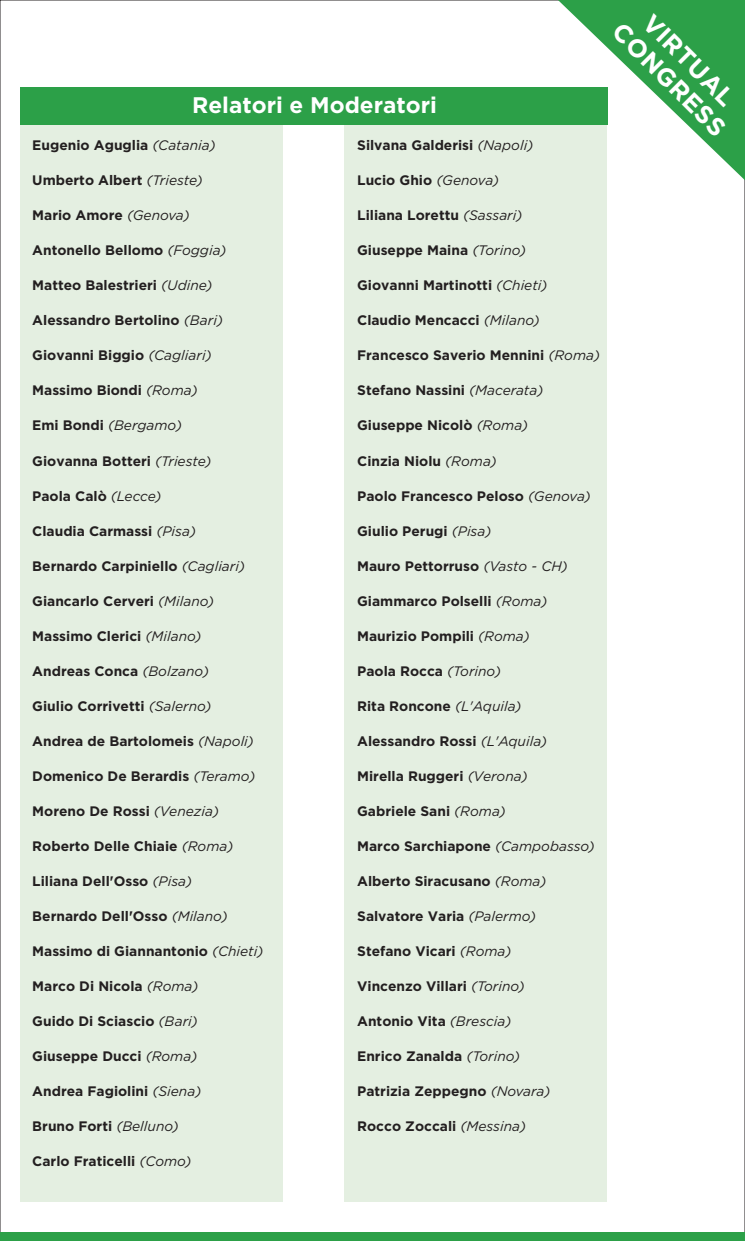
<style>
.page{position:relative;width:745px;height:1241px;background:#fff}
.page>*{position:absolute;margin:0;border:0;box-sizing:border-box;transform-origin:0 0}
.t1{font:700 25.12px/27.8px "Gotham";color:#fff;text-align:center}
.t2{font:700 22.5px "Gotham";color:#fff}
.t3{font:700 13.75px "Gotham";color:#231f20}
.t4{font:italic 13.75px "Gotham";color:#231f20}
.s1{font-weight:400;font-style:italic}
.s2{font-weight:700;font-style:normal}
</style>
<div class="page">
<svg style="left:550px;top:0;width:194px;height:187px"></svg>
<div style="left:20px;top:87px;width:262px;height:1113px;background:#e4efe1"></div>
<div style="left:344px;top:87px;width:262px;height:1113px;background:#e4efe1"></div>
<div style="left:20px;top:87px;width:586px;height:38px;background:#2ca048"></div>
<div style="left:0;top:1231px;width:744px;height:9px;background:#2ca048"></div>
<h2 class="t2" style="left:192px;top:97px;width:246px">Relatori e Moderatori</h2>
<p class="t3" style="left:32px;top:140px;width:185px">Eugenio Aguglia <span class="s1">(Catania)</span></p>
<p class="t3" style="left:32px;top:175px;width:172px">Umberto Albert <span class="s1">(Trieste)</span></p>
<p class="t3" style="left:32px;top:210px;width:159px">Mario Amore <span class="s1">(Genova)</span></p>
<p class="t3" style="left:32px;top:245px;width:196px">Antonello Bellomo <span class="s1">(Foggia)</span></p>
<p class="t3" style="left:32px;top:280px;width:181px">Matteo Balestrieri <span class="s1">(Udine)</span></p>
<p class="t3" style="left:32px;top:315px;width:192px">Alessandro Bertolino <span class="s1">(Bari)</span></p>
<p class="t3" style="left:32px;top:350px;width:181px">Giovanni Biggio <span class="s1">(Cagliari)</span></p>
<p class="t3" style="left:32px;top:385px;width:167px">Massimo Biondi <span class="s1">(Roma)</span></p>
<p class="t4" style="left:32px;top:418px;width:151px"><span class="s2">Emi Bondi</span> (Bergamo)</p>
<p class="t3" style="left:32px;top:455px;width:180px">Giovanna Botteri <span class="s1">(Trieste)</span></p>
<p class="t3" style="left:32px;top:490px;width:131px">Paola Calò <span class="s1">(Lecce)</span></p>
<p class="t3" style="left:32px;top:525px;width:165px">Claudia Carmassi <span class="s1">(Pisa)</span></p>
<p class="t3" style="left:32px;top:560px;width:214px">Bernardo Carpiniello <span class="s1">(Cagliari)</span></p>
<p class="t3" style="left:32px;top:595px;width:183px">Giancarlo Cerveri <span class="s1">(Milano)</span></p>
<p class="t3" style="left:32px;top:630px;width:170px">Massimo Clerici <span class="s1">(Milano)</span></p>
<p class="t3" style="left:32px;top:665px;width:178px">Andreas Conca <span class="s1">(Bolzano)</span></p>
<p class="t3" style="left:32px;top:700px;width:181px">Giulio Corrivetti <span class="s1">(Salerno)</span></p>
<p class="t3" style="left:32px;top:735px;width:223px">Andrea de Bartolomeis <span class="s1">(Napoli)</span></p>
<p class="t3" style="left:32px;top:770px;width:224px">Domenico De Berardis <span class="s1">(Teramo)</span></p>
<p class="t3" style="left:32px;top:805px;width:188px">Moreno De Rossi <span class="s1">(Venezia)</span></p>
<p class="t3" style="left:32px;top:840px;width:202px">Roberto Delle Chiaie <span class="s1">(Roma)</span></p>
<p class="t3" style="left:32px;top:875px;width:161px">Liliana Dell'Osso <span class="s1">(Pisa)</span></p>
<p class="t3" style="left:32px;top:910px;width:197px">Bernardo Dell'Osso <span class="s1">(Milano)</span></p>
<p class="t3" style="left:32px;top:945px;width:232px">Massimo di Giannantonio <span class="s1">(Chieti)</span></p>
<p class="t3" style="left:32px;top:980px;width:167px">Marco Di Nicola <span class="s1">(Roma)</span></p>
<p class="t3" style="left:32px;top:1016px;width:167px">Guido Di Sciascio <span class="s1">(Bari)</span></p>
<p class="t3" style="left:32px;top:1051px;width:166px">Giuseppe Ducci <span class="s1">(Roma)</span></p>
<p class="t3" style="left:32px;top:1086px;width:170px">Andrea Fagiolini <span class="s1">(Siena)</span></p>
<p class="t3" style="left:32px;top:1121px;width:148px">Bruno Forti <span class="s1">(Belluno)</span></p>
<p class="t3" style="left:32px;top:1156px;width:161px">Carlo Fraticelli <span class="s1">(Como)</span></p>
<p class="t3" style="left:357px;top:140px;width:177px">Silvana Galderisi <span class="s1">Napoli)</span></p>
<p class="t3" style="left:357px;top:175px;width:143px">Lucio Ghio <span class="s1">(Genova)</span></p>
<p class="t3" style="left:357px;top:210px;width:167px">Liliana Lorettu <span class="s1">(Sassari)</span></p>
<p class="t3" style="left:357px;top:245px;width:170px">Giuseppe Maina <span class="s1">(Torino)</span></p>
<p class="t3" style="left:357px;top:280px;width:192px">Giovanni Martinotti <span class="s1">(Chieti)</span></p>
<p class="t3" style="left:357px;top:315px;width:184px">Claudio Mencacci <span class="s1">(Milano)</span></p>
<p class="t3" style="left:357px;top:350px;width:244px">Francesco Saverio Mennini <span class="s1">(Roma)</span></p>
<p class="t3" style="left:357px;top:385px;width:187px">Stefano Nassini <span class="s1">(Macerata)</span></p>
<p class="t3" style="left:357px;top:420px;width:172px">Giuseppe Nicolò <span class="s1">(Roma)</span></p>
<p class="t3" style="left:357px;top:455px;width:141px">Cinzia Niolu <span class="s1">(Roma)</span></p>
<p class="t3" style="left:357px;top:490px;width:235px">Paolo Francesco Peloso <span class="s1">(Genova)</span></p>
<p class="t3" style="left:357px;top:525px;width:136px">Giulio Perugi <span class="s1">(Pisa)</span></p>
<p class="t3" style="left:357px;top:560px;width:212px">Mauro Pettorruso <span class="s1">(Vasto - CH)</span></p>
<p class="t3" style="left:357px;top:595px;width:192px">Giammarco Polselli <span class="s1">(Roma)</span></p>
<p class="t3" style="left:357px;top:630px;width:174px">Maurizio Pompili <span class="s1">(Roma)</span></p>
<p class="t3" style="left:357px;top:665px;width:145px">Paola Rocca <span class="s1">(Torino)</span></p>
<p class="t3" style="left:357px;top:700px;width:166px">Rita Roncone <span class="s1">(L'Aquila)</span></p>
<p class="t3" style="left:357px;top:735px;width:191px">Alessandro Rossi <span class="s1">(L'Aquila)</span></p>
<p class="t3" style="left:357px;top:770px;width:172px">Mirella Ruggeri <span class="s1">(Verona)</span></p>
<p class="t3" style="left:357px;top:805px;width:150px">Gabriele Sani <span class="s1">(Roma)</span></p>
<p class="t3" style="left:357px;top:840px;width:239px">Marco Sarchiapone <span class="s1">(Campobasso)</span></p>
<p class="t3" style="left:357px;top:875px;width:191px">Alberto Siracusano <span class="s1">(Roma)</span></p>
<p class="t3" style="left:357px;top:910px;width:180px">Salvatore Varia <span class="s1">(Palermo)</span></p>
<p class="t3" style="left:357px;top:945px;width:156px">Stefano Vicari <span class="s1">(Roma)</span></p>
<p class="t3" style="left:357px;top:980px;width:169px">Vincenzo Villari <span class="s1">(Torino)</span></p>
<p class="t3" style="left:357px;top:1016px;width:156px">Antonio Vita <span class="s1">(Brescia)</span></p>
<p class="t3" style="left:357px;top:1051px;width:164px">Enrico Zanalda <span class="s1">(Torino)</span></p>
<p class="t3" style="left:357px;top:1086px;width:195px">Patrizia Zeppegno <span class="s1">(Novara)</span></p>
<p class="t3" style="left:357px;top:1121px;width:170px">Rocco Zoccali <span class="s1">(Messina)</span></p>
<p class="t4" style="left:477px;top:138px;width:7px">(</p>
<h1 class="t1" style="left:644px;top:-1px;width:150px;rotate:45deg">VIRTUAL<br>CONGRESS</h1>
</div>
